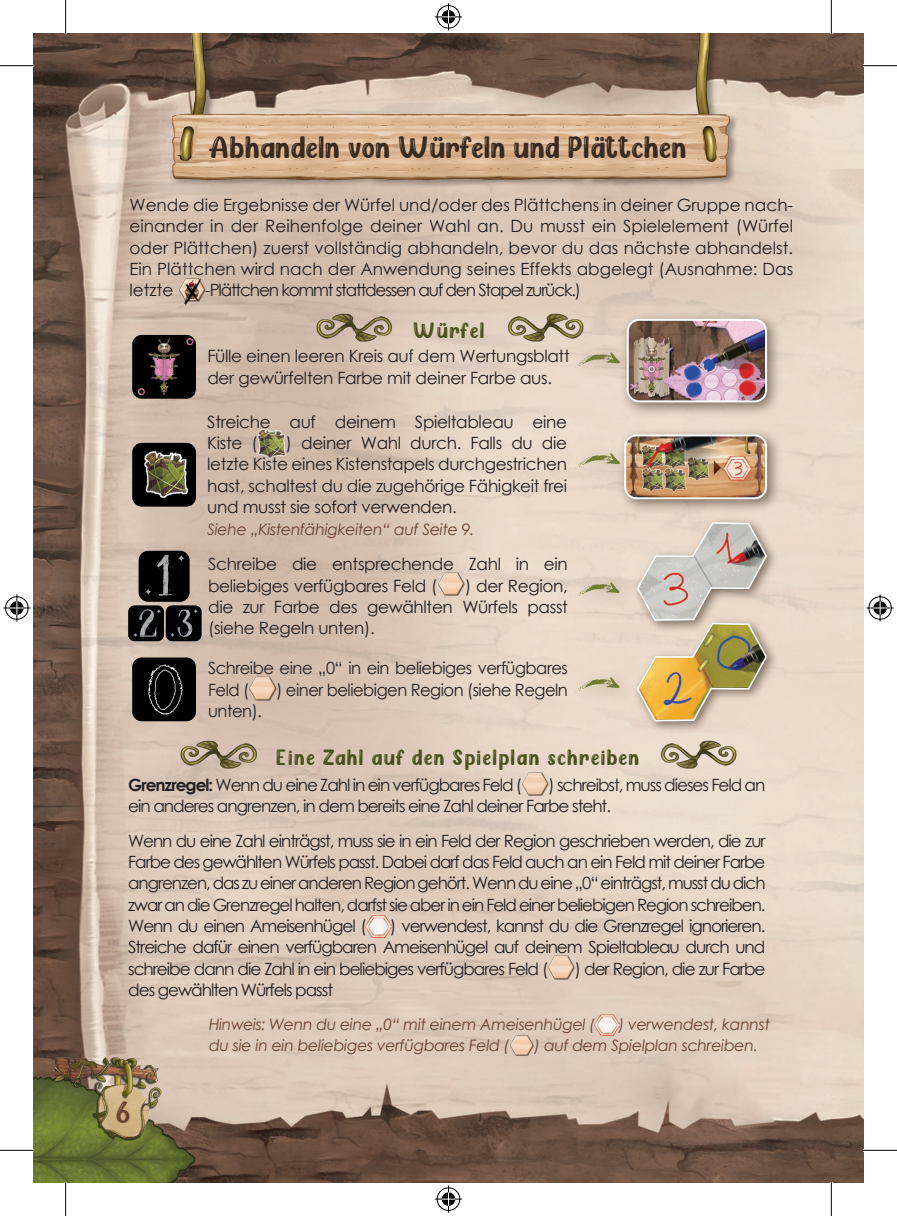
<style>
.page{position:relative;width:897px;height:1216px;background:#fff}
.page>*{position:absolute;margin:0;border:0;box-sizing:border-box;transform-origin:0 0}
.t1{font:31.5px "Gummy Bears";color:#3a2b20}
.t2{font:31.5px "Gummy Bears";color:#6a4230}
.t3{font:22.5px "Gummy Bears";letter-spacing:.05em;color:#4a501e}
.t4{font:16.88px/21.4px "Century Gothic";letter-spacing:-.03em;color:#231f20;text-align:justify}
.t5{font:16.88px/21.4px "Century Gothic";letter-spacing:-.06em;color:#231f20}
.t6{font:16.88px "Century Gothic";letter-spacing:-.07em;color:#231f20}
.t7{font:italic 15.75px "Century Gothic";letter-spacing:-.02em;color:#6a4230}
.s1{font-weight:700}
</style>
<div class="page">
<img style="left:34px;top:34px;width:829px;height:1148px">
<img style="left:34px;top:1043px;width:176px;height:139px">
<img style="left:167px;top:34px;width:573px;height:154px">
<img style="left:506px;top:312px;width:80px;height:34px">
<img style="left:314px;top:312px;width:80px;height:34px">
<img style="left:659px;top:738px;width:79px;height:34px">
<img style="left:178px;top:738px;width:80px;height:34px">
<div style="left:619px;top:312px;width:163px;height:105px;background:#3a2b20;opacity:.6"></div>
<img style="left:628px;top:320px;width:138px;height:81px">
<div style="left:627px;top:319px;width:140px;height:83px;border:2px solid #fff;border-radius:11px"></div>
<div style="left:632px;top:617px;width:146px;height:117px;background:#3a2b20;opacity:.6"></div>
<div style="left:632px;top:516px;width:146px;height:117px;background:#3a2b20;opacity:.6"></div>
<img style="left:636px;top:521px;width:132px;height:201px">
<div style="left:569px;top:443px;width:68px;height:39px;background:#e7d7c7"></div>
<svg style="left:577px;top:453px;width:40px;height:14px"></svg>
<div style="left:569px;top:342px;width:68px;height:40px;background:#3a2b20;opacity:.3"></div>
<svg style="left:575px;top:352px;width:45px;height:16px"></svg>
<div style="left:569px;top:667px;width:67px;height:39px;background:#ead9ca"></div>
<svg style="left:577px;top:677px;width:43px;height:15px"></svg>
<div style="left:569px;top:572px;width:67px;height:39px;background:#e8d8c8"></div>
<svg style="left:577px;top:582px;width:43px;height:14px"></svg>
<div style="left:617px;top:427px;width:165px;height:87px;background:#3a2b20;opacity:.6"></div>
<img style="left:625px;top:435px;width:141px;height:63px">
<div style="left:624px;top:434px;width:143px;height:65px;border:2px solid #fff;border-radius:11px"></div>
<img style="left:139px;top:551px;width:51px;height:51px">
<img style="left:166px;top:605px;width:36px;height:36px">
<img style="left:128px;top:605px;width:36px;height:36px">
<img style="left:437px;top:572px;width:28px;height:25px">
<img style="left:132px;top:657px;width:64px;height:64px">
<img style="left:248px;top:676px;width:29px;height:25px">
<img style="left:132px;top:335px;width:64px;height:64px">
<img style="left:178px;top:278px;width:28px;height:27px">
<img style="left:132px;top:443px;width:64px;height:63px">
<img style="left:258px;top:428px;width:28px;height:31px">
<img style="left:521px;top:771px;width:28px;height:25px">
<img style="left:366px;top:915px;width:25px;height:22px">
<img style="left:547px;top:955px;width:29px;height:25px">
<img style="left:595px;top:1014px;width:24px;height:21px">
<img style="left:509px;top:1034px;width:26px;height:22px">
<img style="left:55px;top:1056px;width:108px;height:89px">
<hr style="left:0;top:65px;width:34px;height:1px;background:#000">
<hr style="left:863px;top:65px;width:34px;height:1px;background:#000">
<hr style="left:0;top:1150px;width:34px;height:1px;background:#000">
<hr style="left:863px;top:1150px;width:34px;height:1px;background:#000">
<hr style="left:65px;top:0;width:1px;height:34px;background:#000">
<hr style="left:65px;top:1182px;width:1px;height:34px;background:#000">
<hr style="left:831px;top:0;width:1px;height:34px;background:#000">
<hr style="left:831px;top:1182px;width:1px;height:34px;background:#000">
<svg style="left:435px;top:3px;width:27px;height:27px"></svg>
<svg style="left:435px;top:1185px;width:27px;height:27px"></svg>
<svg style="left:3px;top:594px;width:27px;height:27px"></svg>
<svg style="left:866px;top:594px;width:27px;height:27px"></svg>
<h1 class="t1" style="left:209px;top:127px;width:480px">Abhandeln von Würfeln und Plättchen</h1>
<p class="t4" style="left:129px;top:194px;width:665px">Wende die Ergebnisse der Würfel und/oder des Plättchens in deiner Gruppe nach&shy;einander in der Reihenfolge deiner Wahl an. Du musst ein Spielelement (Würfel oder Plättchen) zuerst vollständig abhandeln, bevor du das nächste abhandelst.<br>Ein Plättchen wird nach der Anwendung seines Effekts abgelegt (Ausnahme: Das letzte</p>
<p class="t6" style="left:205px;top:278px;width:377px">-Plättchen kommt stattdessen auf den Stapel zurück.)</p>
<h2 class="t3" style="left:414px;top:316px;width:73px">Würfel</h2>
<p class="t4" style="left:207px;top:345px;width:364px">Fülle einen leeren Kreis auf dem Wertungsblatt der gewürfelten Farbe mit deiner Farbe aus.</p>
<p class="t4" style="left:207px;top:410px;width:361px">Streiche auf deinem Spieltableau eine<br>Kiste (</p>
<p class="t4" style="left:207px;top:432px;width:361px;text-indent:78px">) deiner Wahl durch. Falls du die letzte Kiste eines Kistenstapels durchgestrichen hast, schaltest du die zugehörige Fähigkeit frei und musst sie sofort verwenden.</p>
<p class="t7" style="left:207px;top:518px;width:269px">Siehe „Kistenfähigkeiten“ auf Seite 9.</p>
<p class="t4" style="left:208px;top:553px;width:361px">Schreibe die entsprechende Zahl in ein beliebiges verfügbares Feld (</p>
<p class="t4" style="left:208px;top:574px;width:361px;text-indent:257px">) der Region, die zur Farbe des gewählten Würfels passt (siehe Regeln unten).</p>
<p class="t4" style="left:208px;top:657px;width:361px">Schreibe eine „0“ in ein beliebiges verfügbares<br>Feld (</p>
<p class="t4" style="left:276px;top:678px;width:293px">) einer beliebigen Region (siehe Regeln</p>
<p class="t4" style="left:208px;top:700px;width:55px">unten).</p>
<h2 class="t3" style="left:277px;top:742px;width:365px">Eine Zahl auf den Spielplan schreiben</h2>
<p class="t5" style="left:128px;top:774px;width:395px"><span class="s1">Grenzregel:</span> Wenn du eine Zahl in ein verfügbares Feld (</p>
<p class="t5" style="left:128px;top:774px;width:639px;text-indent:420px">) schreibst, muss dieses Feld an ein anderes angrenzen, in dem bereits eine Zahl deiner Farbe steht.</p>
<p class="t4" style="left:128px;top:829px;width:639px">Wenn du eine Zahl einträgst, muss sie in ein Feld der Region geschrieben werden, die zur Farbe des gewählten Würfels passt. Dabei darf das Feld auch an ein Feld mit deiner Farbe angrenzen, das zu einer anderen Region gehört. Wenn du eine „0“ einträgst, musst du dich zwar an die Grenzregel halten, darfst sie aber in ein Feld einer beliebigen Region schreiben.<br>Wenn du einen Ameisenhügel (</p>
<p class="t4" style="left:128px;top:915px;width:639px;text-indent:262px">) verwendest, kannst du die Grenzregel ignorieren.<br>Streiche dafür einen verfügbaren Ameisenhügel auf deinem Spieltableau durch und schreibe dann die Zahl in ein beliebiges verfügbares Feld (</p>
<p class="t5" style="left:575px;top:957px;width:192px">) der Region, die zur Farbe</p>
<p class="t5" style="left:128px;top:979px;width:206px">des gewählten Würfels passt</p>
<p class="t7" style="left:209px;top:1013px;width:387px">Hinweis: Wenn du eine „0“ mit einem Ameisenhügel (</p>
<p class="t7" style="left:619px;top:1013px;width:153px">) verwendest, kannst</p>
<p class="t7" style="left:209px;top:1034px;width:302px">du sie in ein beliebiges verfügbares Feld (</p>
<p class="t7" style="left:534px;top:1034px;width:225px">) auf dem Spielplan schreiben.</p>
<h1 class="t2" style="left:116px;top:1092px;width:17px">6</h1>
</div>
